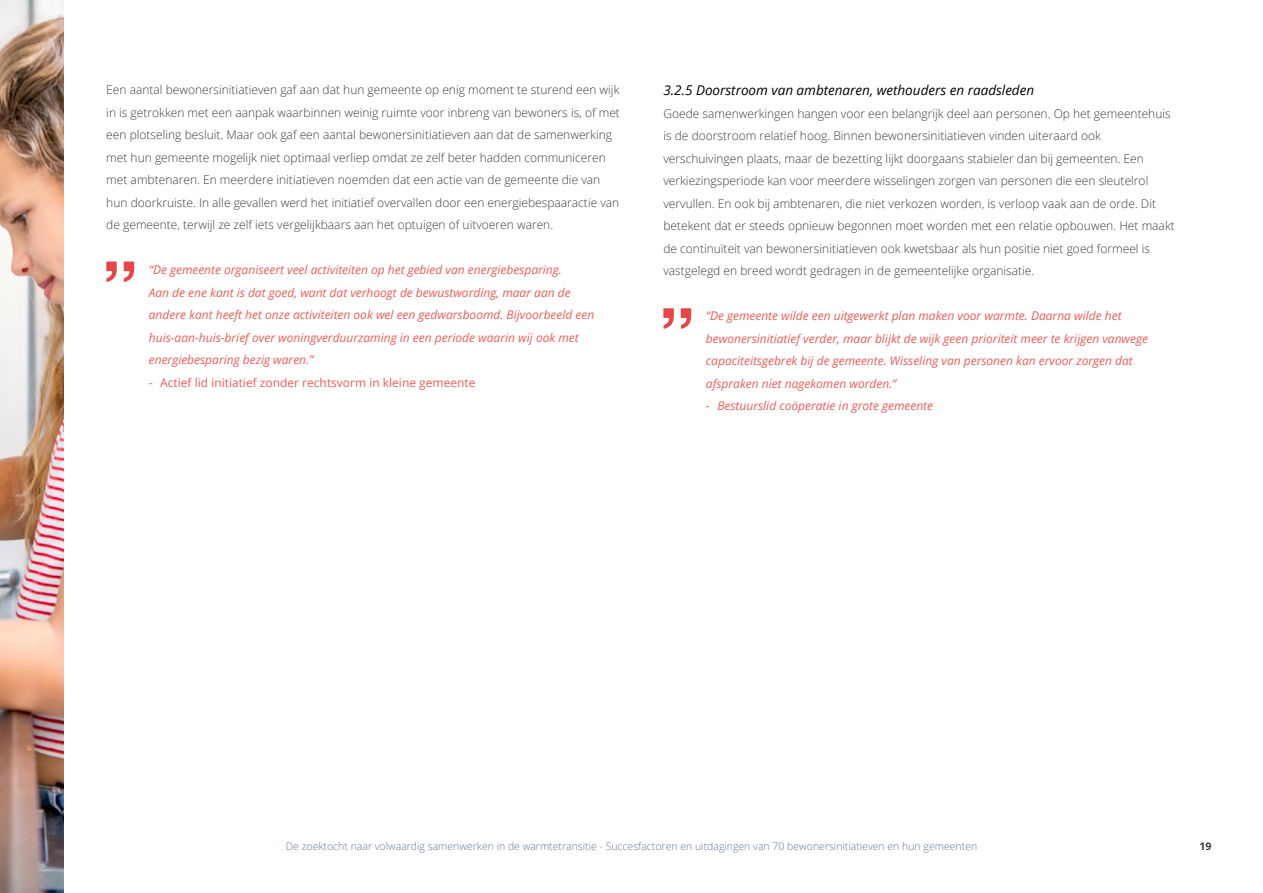
<style>
.page{position:relative;width:1263px;height:893px;background:#fff}
.page>*{position:absolute;margin:0;border:0;box-sizing:border-box;transform-origin:0 0}
.H4{font:italic 13.5px "Open Sans";color:#000}
.t1{font:300 12px/22.5px "Open Sans";color:#3c3c3b}
.t2{font:italic 12px/22.5px "Open Sans";color:#eb5d56}
.t3{font:12px "Open Sans";color:#eb5d56}
.t4{font:300 10.5px "Open Sans";color:#607790}
.t5{font:700 10.5px "Open Sans";color:#3c3c3b}
</style>
<div class="page">
<svg style="left:106px;top:261px;width:28px;height:21px"></svg>
<svg style="left:663px;top:308px;width:28px;height:21px"></svg>
<img style="left:0;top:0;width:64px;height:893px">
<p class="t1" style="left:106px;top:78px;width:515px">Een aantal bewonersinitiatieven gaf aan dat hun gemeente op enig moment te sturend een wijk in is getrokken met een aanpak waarbinnen weinig ruimte voor inbreng van bewoners is, of met een plotseling besluit. Maar ook gaf een aantal bewonersinitiatieven aan dat de samenwerking met hun gemeente mogelijk niet optimaal verliep omdat ze zelf beter hadden communiceren met ambtenaren. En meerdere initiatieven noemden dat een actie van de gemeente die van hun doorkruiste. In alle gevallen werd het initiatief overvallen door een energiebespaaractie van de gemeente, terwijl ze zelf iets vergelijkbaars aan het optuigen of uitvoeren waren.</p>
<p class="t2" style="left:149px;top:258px;width:447px">“De gemeente organiseert veel activiteiten op het gebied van energiebesparing.<br>Aan de ene kant is dat goed, want dat verhoogt de bewustwording, maar aan de andere kant heeft het onze activiteiten ook wel een gedwarsboomd. Bijvoorbeeld een huis-aan-huis-brief over woningverduurzaming in een periode waarin wij ook met energiebesparing bezig waren.”</p>
<p class="t3" style="left:149px;top:374px;width:328px">- Actief lid initiatief zonder rechtsvorm in kleine gemeente</p>
<h3 class="H4" style="left:663px;top:81px;width:372px">3.2.5 Doorstroom van ambtenaren, wethouders en raadsleden</h3>
<p class="t1" style="left:663px;top:102px;width:513px">Goede samenwerkingen hangen voor een belangrijk deel aan personen. Op het gemeentehuis is de doorstroom relatief hoog. Binnen bewonersinitiatieven vinden uiteraard ook verschuivingen plaats, maar de bezetting lijkt doorgaans stabieler dan bij gemeenten. Een verkiezingsperiode kan voor meerdere wisselingen zorgen van personen die een sleutelrol vervullen. En ook bij ambtenaren, die niet verkozen worden, is verloop vaak aan de orde. Dit betekent dat er steeds opnieuw begonnen moet worden met een relatie opbouwen. Het maakt de continuïteit van bewonersinitiatieven ook kwetsbaar als hun positie niet goed formeel is vastgelegd en breed wordt gedragen in de gemeentelijke organisatie.</p>
<p class="t2" style="left:706px;top:304px;width:444px">“De gemeente wilde een uitgewerkt plan maken voor warmte. Daarna wilde het bewonersinitiatief verder, maar blijkt de wijk geen prioriteit meer te krijgen vanwege capaciteitsgebrek bij de gemeente. Wisseling van personen kan ervoor zorgen dat afspraken niet nagekomen worden.”</p>
<p class="t2" style="left:706px;top:394px;width:229px">- Bestuurslid coöperatie in grote gemeente</p>
<p class="t4" style="left:286px;top:838px;width:693px">De zoektocht naar volwaardig samenwerken in de warmtetransitie - Succesfactoren en uitdagingen van 70 bewonersinitiatieven en hun gemeenten</p>
<p class="t5" style="left:1199px;top:838px;width:13px">19</p>
</div>
